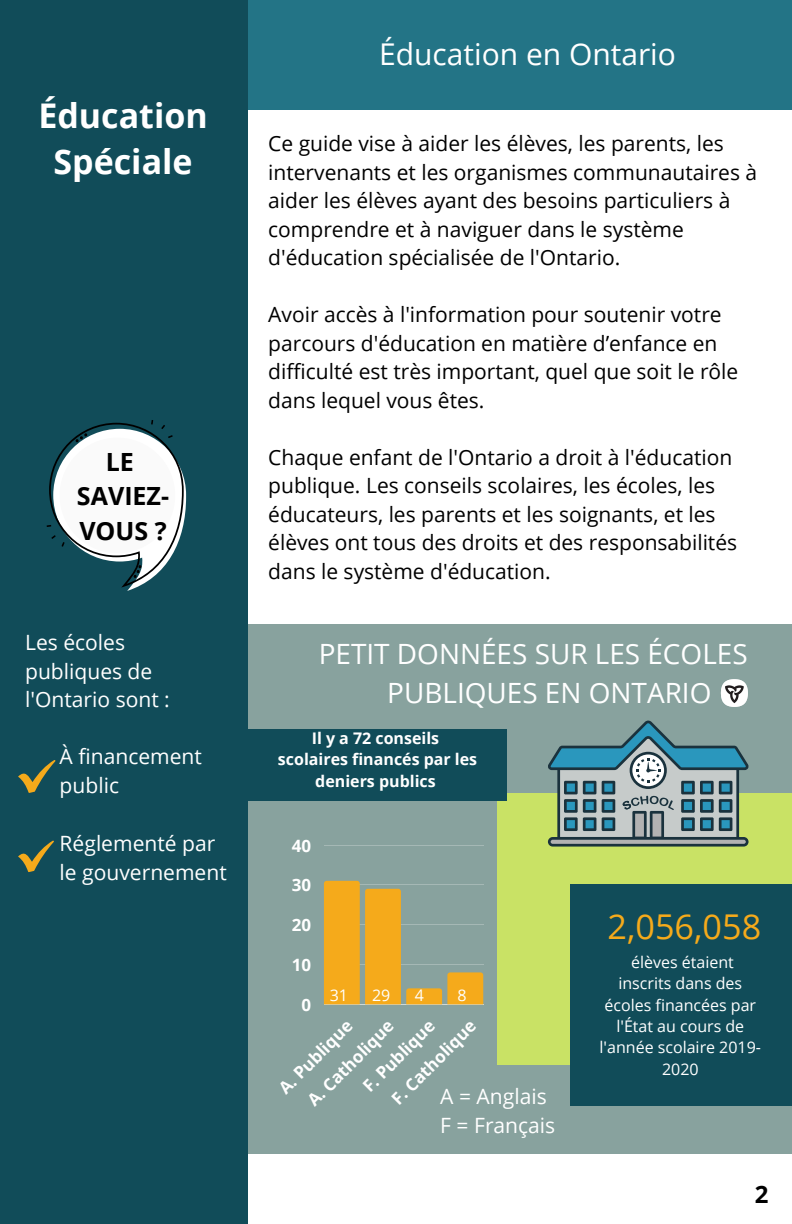
<style>
.page{position:relative;width:792px;height:1224px;background:#fff}
.page>*{position:absolute;margin:0;border:0;box-sizing:border-box;transform-origin:0 0}
.t1{font:34.2px "Open Sans";color:#f5aa1b}
.t2{font:700 34px/46.4px "Open Sans";color:#fff;text-align:center}
.t3{font:30px "Open Sans";color:#fff}
.t4{font:28px/39px "Open Sans";color:#fff}
.t5{font:700 25px/34.4px "Open Sans";color:#000;text-align:center}
.t6{font:700 24px "Open Sans";color:#000}
.t7{font:21px/28.4px "Open Sans";color:#000}
.t8{font:21px/28.4px "Open Sans";color:#fff}
.t9{font:700 17px "Open Sans";color:#fff}
.t10{font:16px/21.4px "Open Sans";color:#fff;text-align:center}
.t11{font:700 16px/21.4px "Open Sans";color:#fff;text-align:center}
</style>
<div class="page">
<div style="left:238px;top:624px;width:554px;height:529px;background:#88a29e"></div>
<div style="left:238px;top:0;width:554px;height:110px;background:#237486"></div>
<div style="left:498px;top:793px;width:294px;height:272px;background:#c9e265"></div>
<div style="left:0;top:0;width:247px;height:1224px;background:#114c59"></div>
<img style="left:720px;top:679px;width:27px;height:27px">
<svg style="left:18px;top:760px;width:37px;height:33px"></svg>
<svg style="left:18px;top:841px;width:36px;height:31px"></svg>
<div style="left:222px;top:729px;width:285px;height:72px;background:#114c59"></div>
<div style="left:570px;top:884px;width:222px;height:222px;background:#114c59"></div>
<svg style="left:548px;top:721px;width:201px;height:126px"></svg>
<svg style="left:47px;top:420px;width:139px;height:171px"></svg>
<hr style="left:324px;top:845px;width:159px;height:1px;background:#fff">
<hr style="left:324px;top:1004px;width:159px;height:1px;background:#fff">
<svg style="left:324px;top:881px;width:159px;height:123px"></svg>
<h2 class="t2" style="left:38px;top:91px;width:171px">Éducation<br>Spéciale</h2>
<p class="t5" style="left:77px;top:444px;width:94px">LE<br>SAVIEZ-<br>VOUS ?</p>
<p class="t8" style="left:25px;top:628px;width:146px">Les écoles publiques de l'Ontario sont :</p>
<p class="t8" style="left:60px;top:741px;width:144px;line-height:29px">À financement public</p>
<p class="t8" style="left:60px;top:828px;width:169px;line-height:29px">Réglementé par le gouvernement</p>
<h3 class="t3" style="left:379px;top:33px;width:298px">Éducation en Ontario</h3>
<p class="t7" style="left:268px;top:129px;width:490px">Ce guide vise à aider les élèves, les parents, les intervenants et les organismes communautaires à aider les élèves ayant des besoins particuliers à comprendre et à naviguer dans le système d'éducation spécialisée de l'Ontario.</p>
<p class="t7" style="left:268px;top:300px;width:472px">Avoir accès à l'information pour soutenir votre parcours d'éducation en matière d’enfance en difficulté est très important, quel que soit le rôle dans lequel vous êtes.</p>
<p class="t7" style="left:268px;top:442px;width:470px">Chaque enfant de l'Ontario a droit à l'éducation publique. Les conseils scolaires, les écoles, les éducateurs, les parents et les soignants, et les élèves ont tous des droits et des responsabilités dans le système d'éducation.</p>
<h3 class="t4" style="left:387px;top:634px;width:362px;text-indent:-69px">PETIT DONNÉES SUR LES ÉCOLES<br>PUBLIQUES EN ONTARIO</h3>
<p class="t11" style="left:278px;top:727px;width:201px">Il y a 72 conseils scolaires financés par les deniers publics</p>
<p class="t9" style="left:292px;top:833px;width:21px">40</p>
<p class="t9" style="left:292px;top:873px;width:21px">30</p>
<p class="t9" style="left:292px;top:913px;width:21px">20</p>
<p class="t9" style="left:292px;top:953px;width:21px">10</p>
<p class="t9" style="left:301px;top:993px;width:11px">0</p>
<p class="t10" style="left:330px;top:985px;width:20px">31</p>
<p class="t10" style="left:372px;top:985px;width:20px">29</p>
<p class="t10" style="left:415px;top:985px;width:11px">4</p>
<p class="t10" style="left:457px;top:985px;width:11px">8</p>
<p class="t9" style="left:302px;top:1095px;width:115px;rotate:-45deg">A. Catholique</p>
<p class="t9" style="left:386px;top:1093px;width:113px;rotate:-45deg">F. Catholique</p>
<p class="t9" style="left:273px;top:1082px;width:97px;rotate:-45deg">A. Publique</p>
<p class="t9" style="left:357px;top:1081px;width:95px;rotate:-45deg">F. Publique</p>
<p class="t8" style="left:440px;top:1082px;width:117px">A = Anglais<br>F = Français</p>
<h1 class="t1" style="left:608px;top:903px;width:155px">2,056,058</h1>
<p class="t10" style="left:600px;top:951px;width:163px">élèves étaient<br>inscrits dans des écoles financées par l'État au cours de l'année scolaire 2019-<br>2020</p>
<p class="t6" style="left:755px;top:1177px;width:15px">2</p>
</div>
